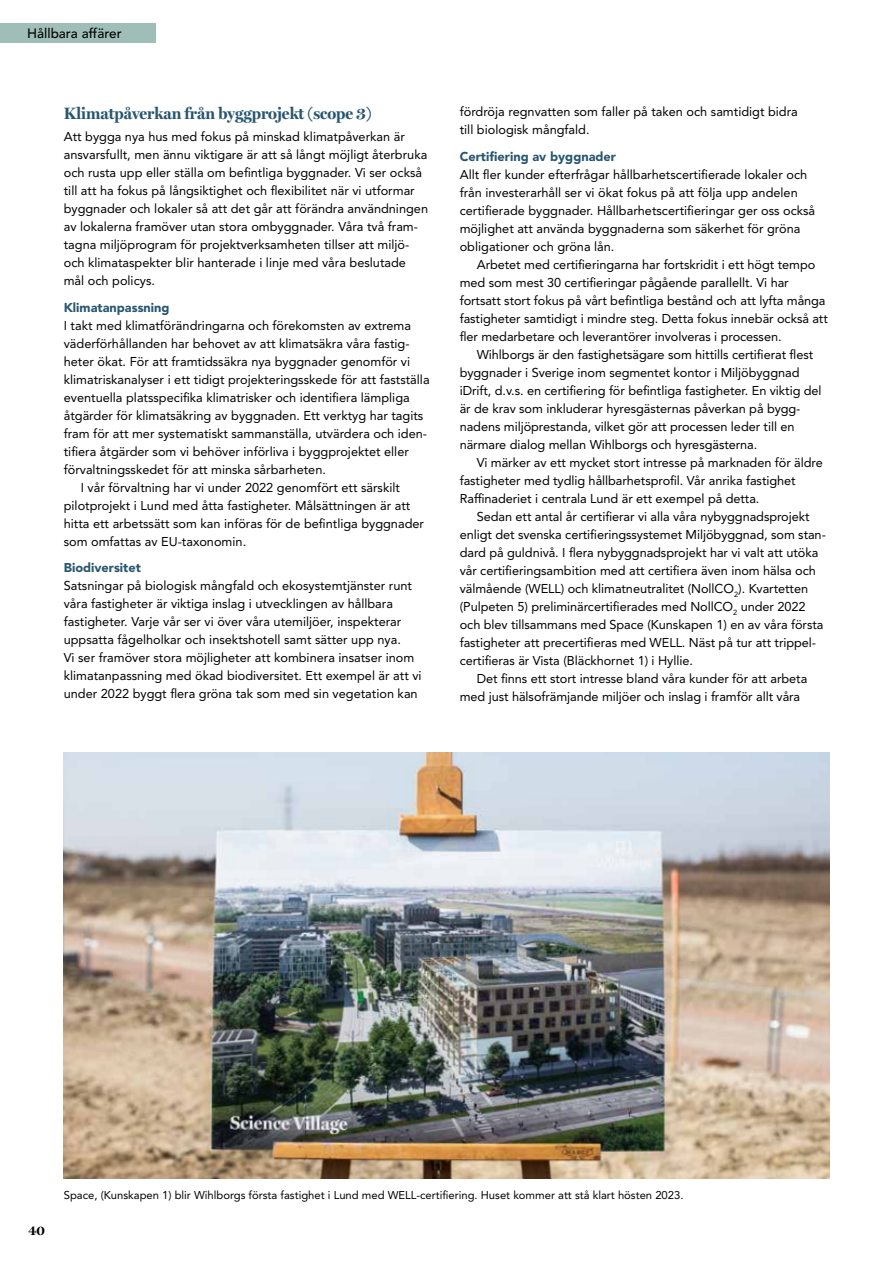
<style>
.page{position:relative;width:893px;height:1263px;background:#fff}
.page>*{position:absolute;margin:0;border:0;box-sizing:border-box;transform-origin:0 0}
.t1{font:700 16.5px "Miller Display";color:#285670}
.t2{font:500 13.5px "Avenir LT Std";color:#000}
.t3{font:700 13.5px "Miller Display";color:#000}
.t4{font:12.75px/18px "Avenir LT Std";color:#000}
.t5{font:900 12.75px "Avenir LT Std";color:#285670}
.t6{font:11.25px "Avenir LT Std";color:#000}
</style>
<div class="page">
<div style="left:0;top:23px;width:156px;height:20px;background:#9fbeb7"></div>
<img style="left:64px;top:753px;width:765px;height:426px">
<p class="t2" style="left:27px;top:25px;width:96px">Hållbara affärer</p>
<p class="t1" style="left:64px;top:104px;width:309px">Klimatpåverkan från byggprojekt (scope 3)</p>
<p class="t4" style="left:64px;top:128px;width:366px">Att bygga nya hus med fokus på minskad klimatpåverkan är ansvarsfullt, men ännu viktigare är att så långt möjligt återbruka och rusta upp eller ställa om befintliga byggnader. Vi ser också till att ha fokus på långsiktighet och flexibilitet när vi utformar byggnader och lokaler så att det går att förändra användningen av lokalerna framöver utan stora ombyggnader. Våra två fram&shy;tagna miljöprogram för projektverksamheten tillser att miljö&shy;och klimataspekter blir hanterade i linje med våra beslutade mål och policys.</p>
<p class="t5" style="left:64px;top:300px;width:107px">Klimatanpassning</p>
<p class="t4" style="left:64px;top:316px;width:349px">I takt med klimatförändringarna och förekomsten av extrema</p>
<p class="t4" style="left:64px;top:334px;width:347px">väderförhållanden har behovet av att klimatsäkra våra fastig-</p>
<p class="t4" style="left:64px;top:352px;width:348px">heter ökat. För att framtidssäkra nya byggnader genomför vi</p>
<p class="t4" style="left:64px;top:370px;width:367px">klimatriskanalyser i ett tidigt projekteringsskede för att fastställa</p>
<p class="t4" style="left:64px;top:388px;width:347px">eventuella platsspecifika klimatrisker och identifiera lämpliga</p>
<p class="t4" style="left:64px;top:406px;width:361px">åtgärder för klimatsäkring av byggnaden. Ett verktyg har tagits</p>
<p class="t4" style="left:64px;top:424px;width:365px">fram för att mer systematiskt sammanställa, utvärdera och iden-</p>
<p class="t4" style="left:64px;top:442px;width:347px">tifiera åtgärder som vi behöver införliva i byggprojektet eller</p>
<p class="t4" style="left:64px;top:460px;width:264px">förvaltningsskedet för att minska sårbarheten.</p>
<p class="t4" style="left:81px;top:478px;width:321px">I vår förvaltning har vi under 2022 genomfört ett särskilt</p>
<p class="t4" style="left:64px;top:496px;width:348px">pilotprojekt i Lund med åtta fastigheter. Målsättningen är att</p>
<p class="t4" style="left:64px;top:514px;width:362px">hitta ett arbetssätt som kan införas för de befintliga byggnader</p>
<p class="t4" style="left:64px;top:532px;width:184px">som omfattas av EU-taxonomin.</p>
<p class="t5" style="left:64px;top:560px;width:79px">Biodiversitet</p>
<p class="t4" style="left:64px;top:577px;width:359px">Satsningar på biologisk mångfald och ekosystemtjänster runt våra fastigheter är viktiga inslag i utvecklingen av hållbara fastigheter. Varje vår ser vi över våra utemiljöer, inspekterar uppsatta fågelholkar och insektshotell samt sätter upp nya.<br>Vi ser framöver stora möjligheter att kombinera insatser inom klimatanpassning med ökad biodiversitet. Ett exempel är att vi under 2022 byggt flera gröna tak som med sin vegetation kan</p>
<p class="t4" style="left:460px;top:103px;width:340px">fördröja regnvatten som faller på taken och samtidigt bidra till biologisk mångfald.</p>
<p class="t5" style="left:460px;top:148px;width:158px">Certifiering av byggnader</p>
<p class="t4" style="left:460px;top:165px;width:357px">Allt fler kunder efterfrågar hållbarhetscertifierade lokaler och från investerarhåll ser vi ökat fokus på att följa upp andelen certifierade byggnader. Hållbarhetscertifieringar ger oss också möjlighet att använda byggnaderna som säkerhet för gröna obligationer och gröna lån.</p>
<p class="t4" style="left:460px;top:255px;width:370px;text-indent:17px">Arbetet med certifieringarna har fortskridit i ett högt tempo med som mest 30 certifieringar pågående parallellt. Vi har fortsatt stort fokus på vårt befintliga bestånd och att lyfta många fastigheter samtidigt i mindre steg. Detta fokus innebär också att fler medarbetare och leverantörer involveras i processen.</p>
<p class="t4" style="left:460px;top:345px;width:363px;text-indent:17px">Wihlborgs är den fastighetsägare som hittills certifierat flest byggnader i Sverige inom segmentet kontor i Miljöbyggnad iDrift, d.v.s. en certifiering för befintliga fastigheter. En viktig del är de krav som inkluderar hyresgästernas påverkan på bygg&shy;nadens miljöprestanda, vilket gör att processen leder till en närmare dialog mellan Wihlborgs och hyresgästerna.</p>
<p class="t4" style="left:460px;top:453px;width:365px;text-indent:17px">Vi märker av ett mycket stort intresse på marknaden för äldre fastigheter med tydlig hållbarhetsprofil. Vår anrika fastighet<br>Raffinaderiet i centrala Lund är ett exempel på detta.</p>
<p class="t4" style="left:460px;top:507px;width:368px;text-indent:17px">Sedan ett antal år certifierar vi alla våra nybyggnadsprojekt enligt det svenska certifieringssystemet Miljöbyggnad, som stan&shy;dard på guldnivå. I flera nybyggnadsprojekt har vi valt att utöka vår certifieringsambition med att certifiera även inom hälsa och välmående (WELL) och klimatneutralitet (NollCO<sub>2</sub>). Kvartetten (Pulpeten 5) preliminärcertifierades med NollCO<sub>2</sub> under 2022 och blev tillsammans med Space (Kunskapen 1) en av våra första fastigheter att precertifieras med WELL. Näst på tur att trippel&shy;certifieras är Vista (Bläckhornet 1) i Hyllie.</p>
<p class="t4" style="left:460px;top:669px;width:349px;text-indent:17px">Det finns ett stort intresse bland våra kunder för att arbeta med just hälsofrämjande miljöer och inslag i framför allt våra</p>
<p class="t3" style="left:28px;top:1222px;width:18px">40</p>
<p class="t6" style="left:64px;top:1189px;width:621px">Space, (Kunskapen 1) blir Wihlborgs första fastighet i Lund med WELL-certifiering. Huset kommer att stå klart hösten 2023.</p>
</div>
